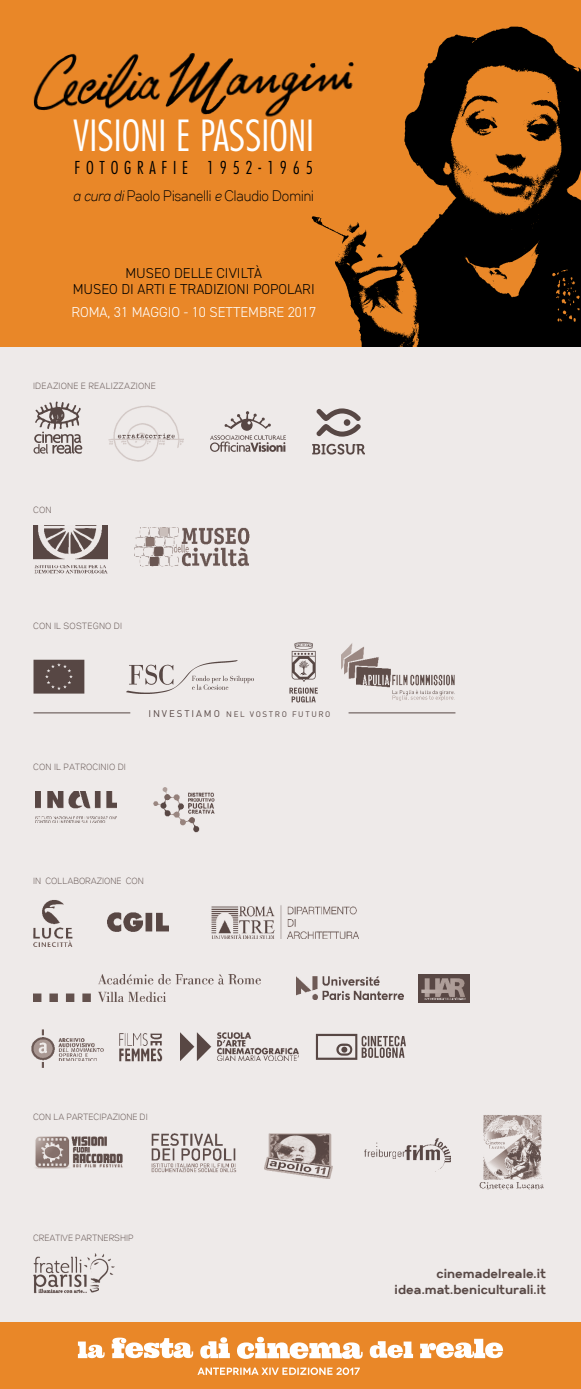
<style>
.page{position:relative;width:581px;height:1389px;background:#fff}
.page>*{position:absolute;margin:0;border:0;box-sizing:border-box;transform-origin:0 0}
.t1{font:300 condensed 41.82px "Futura Std";color:#fff}
.t2{font:300 condensed 17.32px "Futura Std";letter-spacing:.33em;color:#000}
.Normale{font:300 condensed 15.22px "Gabriel Sans";color:#000}
.t3{font:300 14.35px "DIN2014";color:#000}
.t4{font:300 14.35px "DIN2014";color:#fff}
.t5{font:700 13.12px "Gabriel Sans";letter-spacing:.02em;color:#574744}
.Normale-2{font:300 condensed 8.92px "Gabriel Sans";letter-spacing:.035em;color:#574744}
.t6{font:8.05px "DIN";letter-spacing:.2em;color:#574744}
.s1{font-style:italic}
.s2{font-size:9.62px}
</style>
<div class="page">
<div style="left:0;top:337px;width:580px;height:1019px;background:#eeeae9"></div>
<div style="left:0;top:0;width:580px;height:346px;background:#e98728"></div>
<img style="left:311px;top:26px;width:269px;height:320px">
<svg style="left:33px;top:402px;width:49px;height:52px"></svg>
<svg style="left:210px;top:411px;width:76px;height:41px"></svg>
<svg style="left:316px;top:408px;width:45px;height:29px"></svg>
<svg style="left:312px;top:444px;width:53px;height:11px"></svg>
<img style="left:108px;top:405px;width:76px;height:56px">
<img style="left:33px;top:526px;width:74px;height:48px">
<img style="left:135px;top:527px;width:115px;height:39px">
<img style="left:153px;top:787px;width:61px;height:45px">
<svg style="left:35px;top:791px;width:82px;height:27px"></svg>
<img style="left:35px;top:792px;width:81px;height:31px">
<svg style="left:33px;top:660px;width:51px;height:34px;background:#5e4f4c"></svg>
<hr style="left:33px;top:713px;width:97px;height:1px;background:#574744">
<hr style="left:348px;top:713px;width:107px;height:1px;background:#574744">
<img style="left:127px;top:660px;width:127px;height:33px">
<img style="left:341px;top:643px;width:114px;height:58px">
<svg style="left:289px;top:688px;width:29px;height:14px"></svg>
<svg style="left:291px;top:642px;width:24px;height:40px"></svg>
<img style="left:151px;top:1133px;width:86px;height:40px">
<img style="left:35px;top:1136px;width:87px;height:33px">
<img style="left:264px;top:1133px;width:68px;height:46px">
<img style="left:365px;top:1138px;width:85px;height:34px">
<img style="left:479px;top:1115px;width:65px;height:74px">
<img style="left:33px;top:1253px;width:82px;height:41px">
<img style="left:211px;top:905px;width:148px;height:34px">
<img style="left:418px;top:974px;width:51px;height:28px">
<img style="left:296px;top:977px;width:108px;height:23px">
<img style="left:119px;top:1033px;width:44px;height:29px">
<img style="left:180px;top:1033px;width:118px;height:28px">
<svg style="left:316px;top:1034px;width:90px;height:26px"></svg>
<img style="left:33px;top:900px;width:40px;height:46px">
<img style="left:107px;top:912px;width:62px;height:20px">
<img style="left:33px;top:975px;width:227px;height:27px">
<img style="left:32px;top:1030px;width:23px;height:38px">
<img style="left:58px;top:1038px;width:46px;height:23px">
<img style="left:33px;top:53px;width:321px;height:65px">
<div style="left:0;top:1323px;width:580px;height:66px;background:#e98728"></div>
<svg style="left:78px;top:1342px;width:27px;height:16px"></svg>
<svg style="left:112px;top:1338px;width:81px;height:20px"></svg>
<svg style="left:237px;top:1337px;width:125px;height:22px"></svg>
<svg style="left:200px;top:1337px;width:30px;height:22px"></svg>
<svg style="left:369px;top:1341px;width:44px;height:17px"></svg>
<svg style="left:420px;top:1339px;width:83px;height:19px"></svg>
<svg style="left:197px;top:1367px;width:163px;height:8px"></svg>
<p class="t1" style="left:73px;top:111px;width:242px">VISIONI E PASSIONI</p>
<p class="t2" style="left:74px;top:158px;width:240px">FOTOGRAFIE 1952-1965</p>
<p class="Normale" style="left:73px;top:187px;width:242px"><span class="s1">a cura di</span> Paolo Pisanelli <span class="s1">e</span> Claudio Domini</p>
<p class="t3" style="left:125px;top:265px;width:138px">MUSEO DELLE CIVILTÀ</p>
<p class="t3" style="left:73px;top:281px;width:243px">MUSEO DI ARTI E TRADIZIONI POPOLARI</p>
<p class="t4" style="left:71px;top:304px;width:246px">ROMA, 31 MAGGIO - 10 SETTEMBRE 2017</p>
<p class="Normale-2" style="left:33px;top:381px;width:124px">IDEAZIONE E REALIZZAZIONE</p>
<p class="Normale-2" style="left:33px;top:505px;width:20px">CON</p>
<p class="Normale-2" style="left:33px;top:622px;width:90px">CON IL SOSTEGNO DI</p>
<p class="Normale-2" style="left:33px;top:762px;width:94px">CON IL PATROCINIO DI</p>
<p class="t6" style="left:148px;top:709px;width:183px"><span class="s2">INVESTIAMO</span> NEL VOSTRO FUTURO</p>
<p class="Normale-2" style="left:33px;top:876px;width:112px">IN COLLABORAZIONE CON</p>
<p class="Normale-2" style="left:33px;top:1112px;width:116px">CON LA PARTECIPAZIONE DI</p>
<p class="Normale-2" style="left:33px;top:1233px;width:101px">CREATIVE PARTNERSHIP</p>
<p class="t5" style="left:436px;top:1266px;width:110px">cinemadelreale.it</p>
<p class="t5" style="left:395px;top:1282px;width:152px">idea.mat.beniculturali.it</p>
</div>
